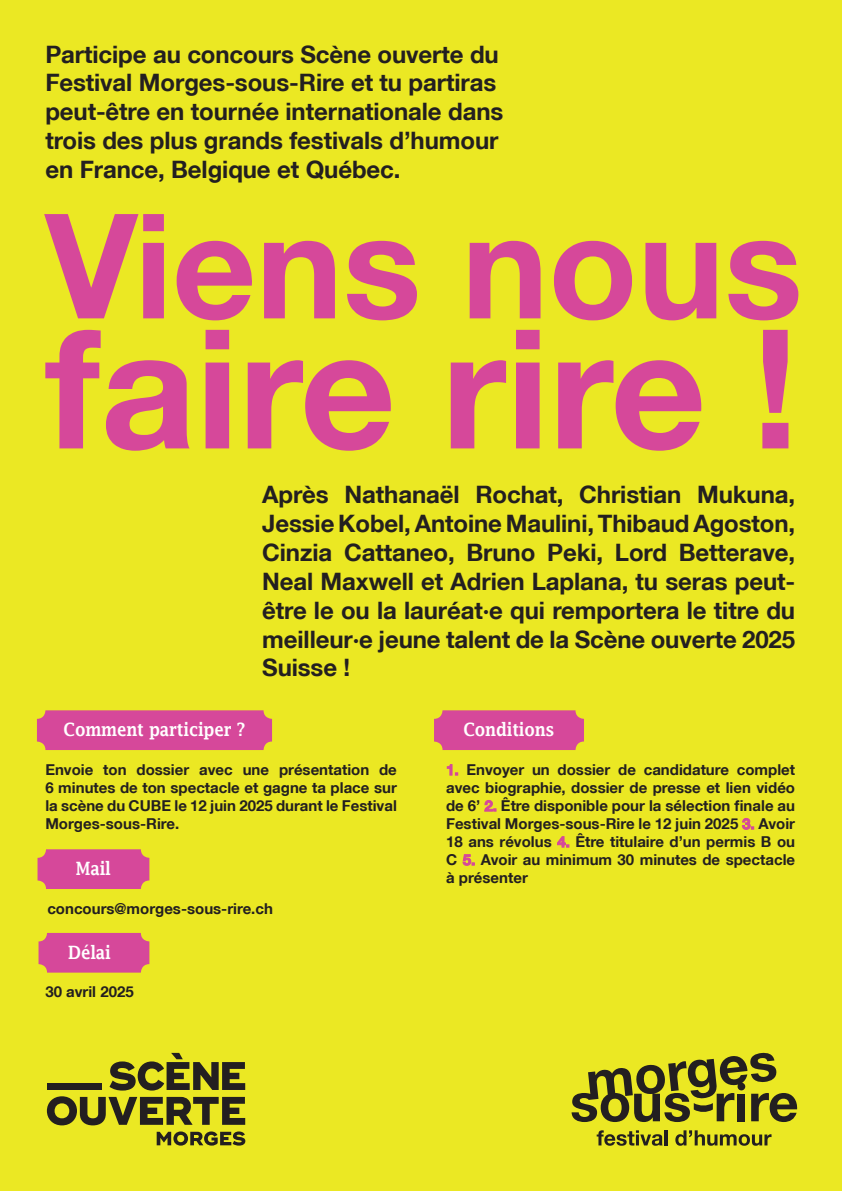
<style>
.page{position:relative;width:842px;height:1191px;background:#ebe823}
.page>*{position:absolute;margin:0;border:0;box-sizing:border-box;transform-origin:0 0}
.t1{font:700 166px "Helvetica Neue LT";color:#d6489a}
.t2{font:700 146px "Helvetica Neue LT";color:#d6489a}
.t3{font:700 24px/28.8px "Helvetica Neue LT";letter-spacing:-.005em;color:#231f20;text-align:justify}
.t4{font:600 18.4px "Lucida Fax";letter-spacing:-.01em;color:#fff;scale:.87 1}
.t5{font:700 15px/18px "Helvetica Neue LT";color:#231f20;text-align:justify}
.s1{color:#d6489a}
</style>
<div class="page">
<div style="left:37px;top:710px;width:235px;height:40px;background:#d6489a;border-radius:9px"></div>
<div style="left:434px;top:710px;width:150px;height:40px;background:#d6489a;border-radius:9px"></div>
<div style="left:39px;top:933px;width:110px;height:39px;background:#d6489a;border-radius:9px"></div>
<div style="left:47px;top:1083px;width:55px;height:7px;background:#231f20"></div>
<svg style="left:109px;top:1052px;width:136px;height:38px"></svg>
<svg style="left:47px;top:1096px;width:198px;height:29px"></svg>
<svg style="left:157px;top:1131px;width:88px;height:14px"></svg>
<div style="left:38px;top:849px;width:111px;height:40px;background:#d6489a;border-radius:9px"></div>
<svg style="left:572px;top:1052px;width:225px;height:70px"></svg>
<svg style="left:597px;top:1130px;width:65px;height:15px"></svg>
<hr style="left:664px;top:1130px;width:4px;height:15px;background:#231f20">
<svg style="left:675px;top:1130px;width:96px;height:15px"></svg>
<p class="t3" style="left:45px;top:39px;width:455px">Participe au concours Scène ouverte du</p>
<p class="t3" style="left:45px;top:68px;width:452px">Festival Morges-sous-Rire et tu partiras</p>
<p class="t3" style="left:45px;top:97px;width:459px">peut-être en tournée internationale dans</p>
<p class="t3" style="left:45px;top:125px;width:455px">trois des plus grands festivals d’humour</p>
<p class="t3" style="left:45px;top:154px;width:357px">en France, Belgique et Québec.</p>
<p class="t2" style="left:45px;top:176px;width:759px">Viens nous</p>
<p class="t1" style="left:45px;top:286px;width:754px">faire rire !</p>
<p class="t3" style="left:262px;top:480px;width:534px">Après Nathanaël Rochat, Christian Mukuna, Jessie Kobel, Antoine Maulini, Thibaud Agoston, Cinzia Cattaneo, Bruno Peki, Lord Betterave, Neal Maxwell et Adrien Laplana, tu seras peut&shy;être le ou la lauréat·e qui remportera le titre du meilleur·e jeune talent de la Scène ouverte 2025<br>Suisse !</p>
<p class="t4" style="left:64px;top:719px;width:210px">Comment participer ?</p>
<p class="t4" style="left:463px;top:719px;width:106px">Conditions</p>
<p class="t5" style="left:45px;top:760px;width:353px">Envoie ton dossier avec une présentation de 6 minutes de ton spectacle et gagne ta place sur la scène du CUBE le 12 juin 2025 durant le Festival Morges-sous-Rire.</p>
<p class="t5" style="left:446px;top:760px;width:350px"><span class="s1">1.</span> Envoyer un dossier de candidature complet avec biographie, dossier de presse et lien vidéo de 6’ <span class="s1">2.</span> Être disponible pour la sélection finale au Festival Morges-sous-Rire le 12 juin 2025 <span class="s1">3.</span> Avoir 18 ans révolus <span class="s1">4.</span> Être titulaire d’un permis B ou C <span class="s1">5.</span> Avoir au minimum 30 minutes de spectacle à présenter</p>
<p class="t4" style="left:76px;top:858px;width:42px">Mail</p>
<p class="t5" style="left:47px;top:899px;width:227px">concours@morges-sous-rire.ch</p>
<p class="t4" style="left:68px;top:942px;width:51px">Délai</p>
<p class="t5" style="left:45px;top:982px;width:90px">30 avril 2025</p>
</div>
